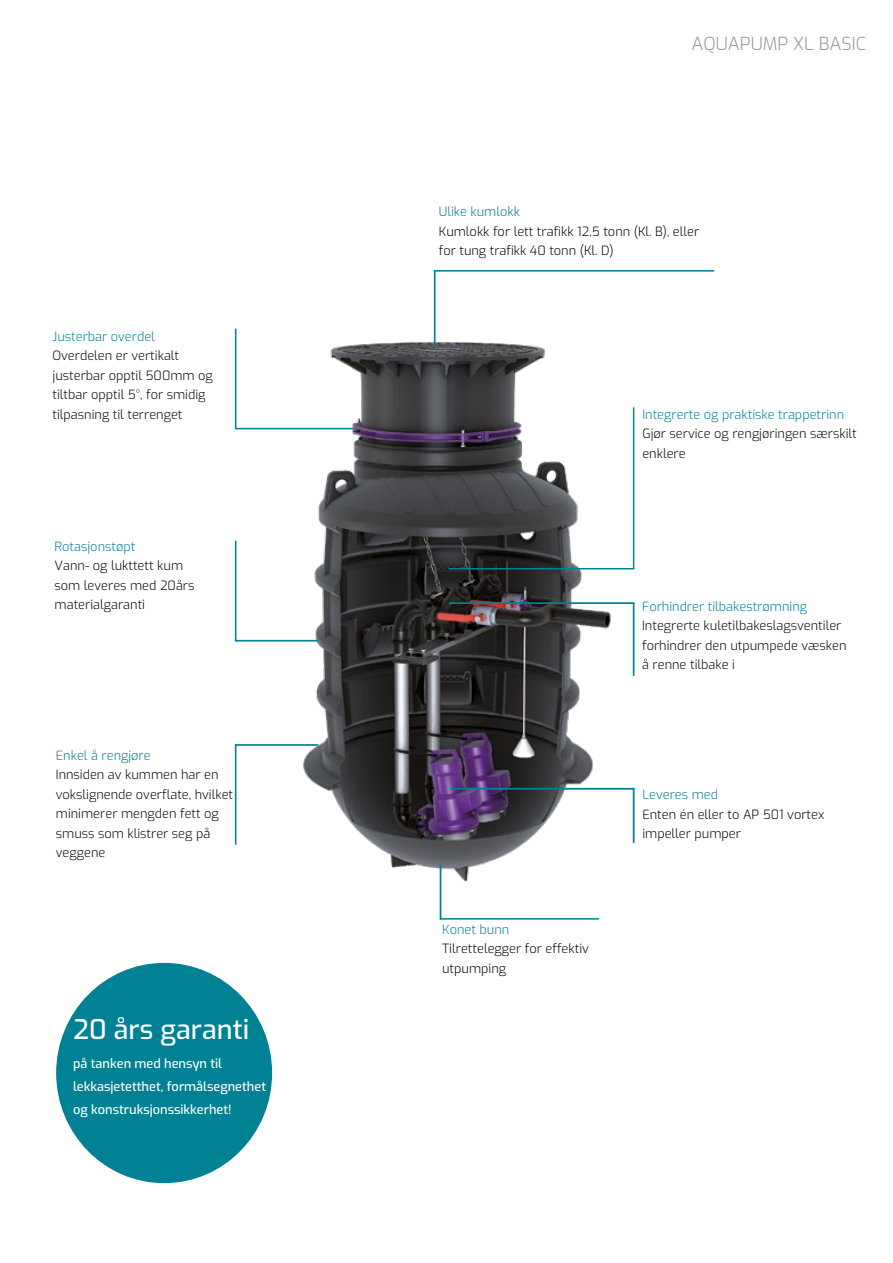
<style>
.page{position:relative;width:893px;height:1263px;background:#fff}
.page>*{position:absolute;margin:0;border:0;box-sizing:border-box;transform-origin:0 0}
.t1{font:500 27px "Exo";color:#fff}
.t2{font:300 18px "Exo";color:#939598}
.t3{font:300 12.75px/19.5px "Exo";color:#000}
.t4{font:300 12.75px "Exo";color:#007b92}
.t5{font:500 12.75px/23px "Exo";color:#fff}
</style>
<div class="page">
<img style="left:271px;top:270px;width:355px;height:650px">
<hr style="left:235px;top:428px;width:118px;height:1px;background:#008194">
<hr style="left:235px;top:329px;width:1px;height:100px;background:#008194">
<hr style="left:434px;top:270px;width:280px;height:1px;background:#008194">
<hr style="left:434px;top:271px;width:1px;height:74px;background:#008194">
<hr style="left:449px;top:568px;width:185px;height:1px;background:#008194">
<hr style="left:633px;top:407px;width:1px;height:162px;background:#008194">
<hr style="left:633px;top:603px;width:1px;height:73px;background:#008194">
<hr style="left:449px;top:603px;width:185px;height:1px;background:#008194">
<hr style="left:633px;top:788px;width:1px;height:55px;background:#008194">
<hr style="left:451px;top:788px;width:183px;height:1px;background:#008194">
<hr style="left:440px;top:864px;width:1px;height:55px;background:#008194">
<hr style="left:440px;top:918px;width:159px;height:1px;background:#008194">
<hr style="left:235px;top:640px;width:83px;height:1px;background:#008194">
<hr style="left:235px;top:541px;width:1px;height:100px;background:#008194">
<hr style="left:235px;top:744px;width:1px;height:101px;background:#008194">
<hr style="left:235px;top:745px;width:83px;height:1px;background:#008194">
<div style="left:56px;top:963px;width:216px;height:220px;background:#008194;border-radius:50%"></div>
<p class="t4" style="left:53px;top:327px;width:104px">Justerbar overdel</p>
<p class="t3" style="left:53px;top:345px;width:162px">Overdelen er vertikalt justerbar opptil 500mm og tiltbar opptil 5°, for smidig tilpasning til terrenget</p>
<p class="t4" style="left:55px;top:537px;width:82px">Rotasjonstøpt</p>
<p class="t3" style="left:55px;top:555px;width:141px">Vann- og lukttett kum som leveres med 20års materialgaranti</p>
<p class="t4" style="left:56px;top:746px;width:96px">Enkel å rengjøre</p>
<p class="t3" style="left:56px;top:764px;width:179px">Innsiden av kummen har en vokslignende overflate, hvilket minimerer mengden fett og smuss som klistrer seg på veggene</p>
<h1 class="t1" style="left:73px;top:1009px;width:178px">20 års garanti</h1>
<p class="t5" style="left:73px;top:1052px;width:194px">på tanken med hensyn til lekkasjetetthet, formålsegnethet og konstruksjonssikkerhet!</p>
<h2 class="t2" style="left:691px;top:31px;width:176px">AQUAPUMP XL BASIC</h2>
<p class="t4" style="left:439px;top:202px;width:83px">Ulike kumlokk</p>
<p class="t3" style="left:439px;top:221px;width:262px">Kumlokk for lett trafikk 12,5 tonn (Kl. B), eller for tung trafikk 40 tonn (Kl. D)</p>
<p class="t4" style="left:642px;top:405px;width:203px">Integrerte og praktiske trappetrinn</p>
<p class="t3" style="left:642px;top:423px;width:216px">Gjør service og rengjøringen særskilt enklere</p>
<p class="t4" style="left:642px;top:597px;width:166px">Forhindrer tilbakestrømning</p>
<p class="t3" style="left:642px;top:615px;width:206px">Integrerte kuletilbakeslagsventiler forhindrer den utpumpede væsken å renne tilbake i</p>
<p class="t4" style="left:442px;top:920px;width:69px">Konet bunn</p>
<p class="t3" style="left:442px;top:938px;width:148px">Tilrettelegger for effektiv utpumping</p>
<p class="t4" style="left:642px;top:785px;width:77px">Leveres med</p>
<p class="t3" style="left:642px;top:804px;width:184px">Enten én eller to AP 501 vortex impeller pumper</p>
</div>
